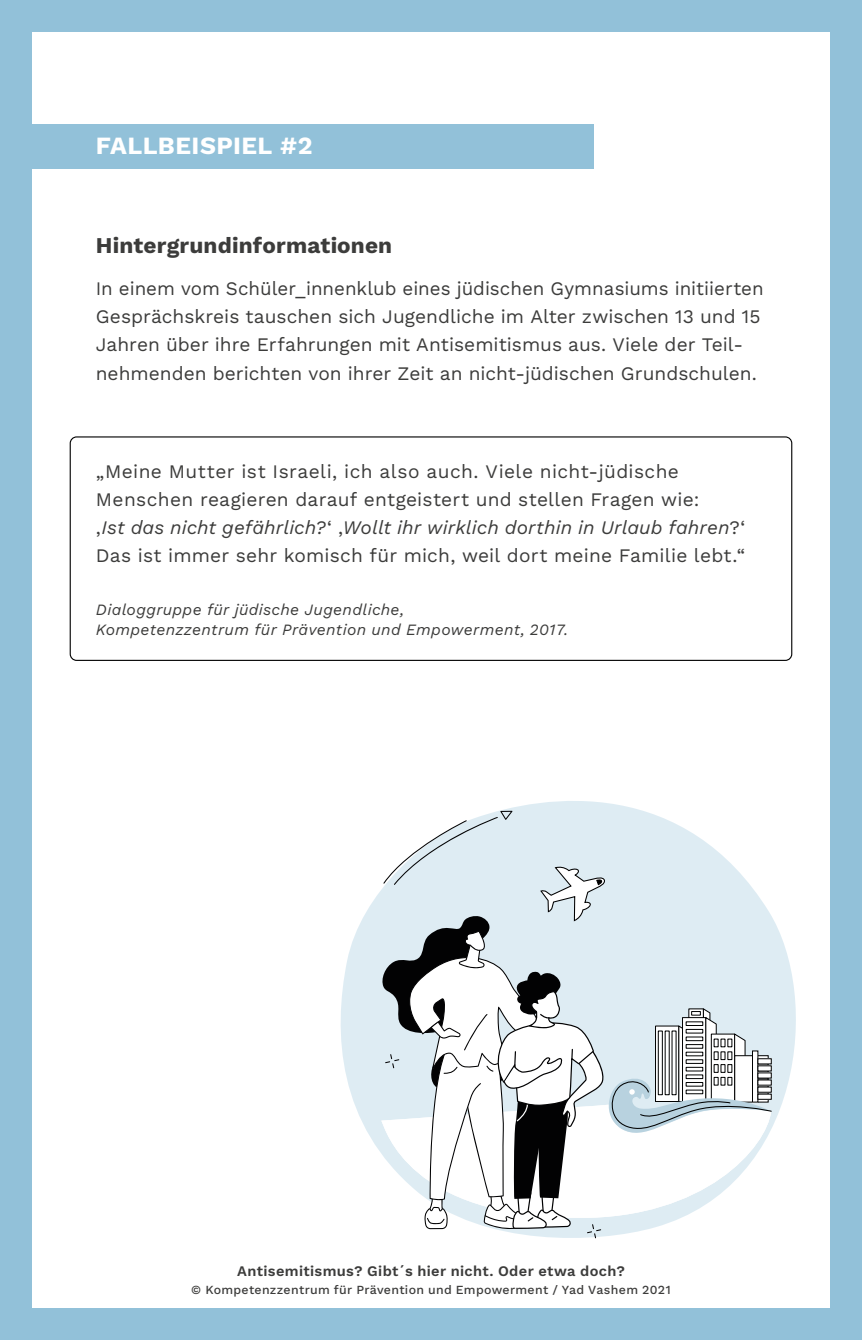
<style>
.page{position:relative;width:862px;height:1340px;background:#fff}
.page>*{position:absolute;margin:0;border:0;box-sizing:border-box;transform-origin:0 0}
.t1{font:700 24.75px "Work Sans";letter-spacing:.02em;color:#fff}
.t2{font:700 22.5px "Work Sans";letter-spacing:.01em;color:#3c3c3b}
.t3{font:19.12px/28.1px "Work Sans";letter-spacing:.005em;color:#3c3c3b}
.t4{font:italic 15.75px/20.2px "Work Sans";letter-spacing:.02em;color:#3c3c3b}
.t5{font:600 14.62px "Work Sans";letter-spacing:.02em;color:#3c3c3b}
.t6{font:500 12.38px "Work Sans";letter-spacing:.025em;color:#3c3c3b}
.s1{font-style:italic}
</style>
<div class="page">
<div style="left:0;top:1307px;width:861px;height:32px;background:#92c1d9"></div>
<div style="left:829px;top:0;width:32px;height:1339px;background:#92c1d9"></div>
<div style="left:0;top:0;width:32px;height:1339px;background:#92c1d9"></div>
<div style="left:0;top:0;width:861px;height:32px;background:#92c1d9"></div>
<div style="left:0;top:124px;width:593px;height:44px;background:#92c1d9"></div>
<div style="left:70px;top:436px;width:721px;height:225px;border:1px solid #000;border-radius:6px"></div>
<svg style="left:340px;top:801px;width:456px;height:438px"></svg>
<svg style="left:380px;top:810px;width:391px;height:428px"></svg>
<p class="t1" style="left:96px;top:127px;width:218px">FALLBEISPIEL #2</p>
<p class="t2" style="left:96px;top:228px;width:298px">Hintergrundinformationen</p>
<p class="t3" style="left:96px;top:274px;width:669px">In einem vom Schüler_innenklub eines jüdischen Gymnasiums initiierten Gesprächskreis tauschen sich Jugendliche im Alter zwischen 13 und 15<br>Jahren über ihre Erfahrungen mit Antisemitismus aus. Viele der Teil&shy;nehmenden berichten von ihrer Zeit an nicht-jüdischen Grundschulen.</p>
<p class="t3" style="left:96px;top:456px;width:651px">„Meine Mutter ist Israeli, ich also auch. Viele nicht-jüdische Menschen reagieren darauf entgeistert und stellen Fragen wie:<br>‚<span class="s1">Ist das nicht gefährlich?</span>‘ ‚<span class="s1">Wollt ihr wirklich dorthin in Urlaub fahren</span>?‘ Das ist immer sehr komisch für mich, weil dort meine Familie lebt.“</p>
<p class="t4" style="left:96px;top:598px;width:473px">Dialoggruppe für jüdische Jugendliche,<br>Kompetenzzentrum für Prävention und Empowerment, 2017.</p>
<p class="t5" style="left:237px;top:1259px;width:389px">Antisemitismus? Gibt´s hier nicht. Oder etwa doch?</p>
<p class="t6" style="left:191px;top:1280px;width:480px">© Kompetenzzentrum für Prävention und Empowerment / Yad Vashem 2021</p>
</div>
